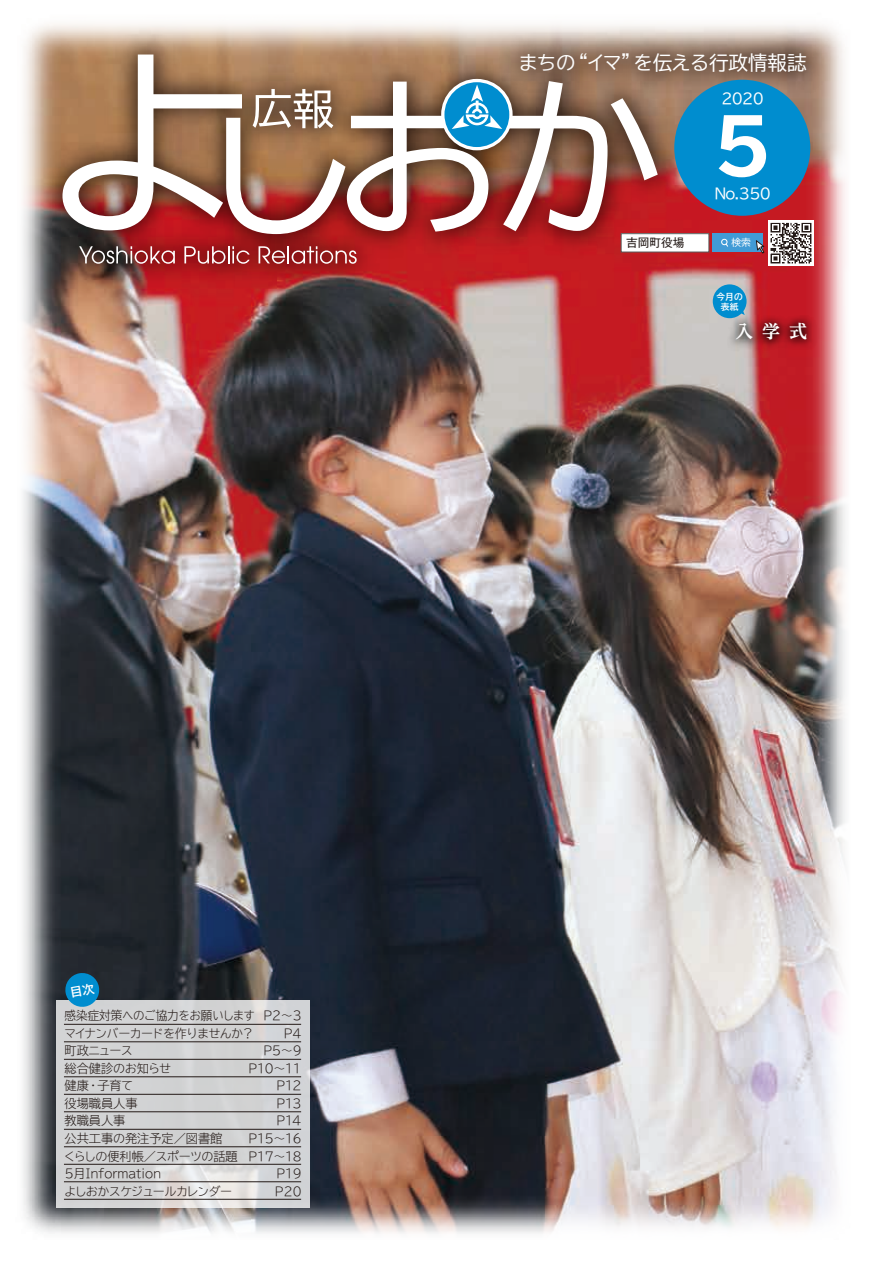
<style>
.page{position:relative;width:893px;height:1263px;background:#fff}
.page>*{position:absolute;margin:0;border:0;box-sizing:border-box;transform-origin:0 0}
.t1{font:700 expanded 75px "TBUD Go Std";color:#fff}
.t2{font:19.5px "TBUD Go Std";letter-spacing:-.01em;color:#fff}
.t3{font:700 18px "UD Reimin Pro";color:#fff}
.t4{font:14.7px "TBUD Go Std";letter-spacing:-.05em;color:#fff}
.t5{font:300 12.15px/17.5px "TBUD Go Std Super";letter-spacing:-.02em;color:#231916;scale:.95 1}
.t6{font:300 12.15px/17.5px "TBUD Go Std Super";letter-spacing:-.195em;color:#231916;text-align:right}
.t7{font:11.7px "Gothic MB101 Pr 5";color:#231916}
.t8{font:9.75px "TBUD Go Std";color:#fff}
.t9{font:700 8.7px/10.4px "TBUD Go Std";color:#fff;text-align:center}
</style>
<div class="page">
<img style="left:22px;top:133px;width:824px;height:1101px">
<img style="left:712px;top:24px;width:132px;height:109px">
<img style="left:765px;top:217px;width:51px;height:50px">
<div style="left:713px;top:234px;width:50px;height:18px;background:#419bd6"></div>
<svg style="left:756px;top:240px;width:9px;height:13px"></svg>
<svg style="left:721px;top:239px;width:7px;height:8px"></svg>
<img style="left:22px;top:24px;width:690px;height:294px">
<svg style="left:62px;top:55px;width:596px;height:179px"></svg>
<svg style="left:79px;top:246px;width:96px;height:18px;background:#895555"></svg>
<svg style="left:184px;top:246px;width:66px;height:18px"></svg>
<svg style="left:259px;top:246px;width:98px;height:18px;background:#ae5152"></svg>
<svg style="left:56px;top:1000px;width:254px;height:207px;background:#d1d1d2"></svg>
<hr style="left:64px;top:1024px;width:237px;height:1px;background:#231916">
<hr style="left:64px;top:1041px;width:237px;height:1px;background:#231916">
<hr style="left:64px;top:1059px;width:237px;height:1px;background:#231916">
<hr style="left:64px;top:1076px;width:237px;height:1px;background:#231916">
<hr style="left:64px;top:1094px;width:237px;height:1px;background:#231916">
<hr style="left:64px;top:1111px;width:237px;height:1px;background:#231916">
<hr style="left:64px;top:1129px;width:237px;height:1px;background:#231916">
<hr style="left:64px;top:1146px;width:237px;height:1px;background:#231916">
<hr style="left:64px;top:1164px;width:237px;height:1px;background:#231916">
<hr style="left:64px;top:1181px;width:237px;height:1px;background:#231916">
<hr style="left:64px;top:1199px;width:237px;height:1px;background:#231916">
<div style="left:674px;top:80px;width:136px;height:136px;background:#008dcf;border-radius:50%"></div>
<img style="left:679px;top:267px;width:167px;height:133px">
<svg style="left:64px;top:972px;width:37px;height:36px"></svg>
<h2 class="t2" style="left:518px;top:46px;width:290px">まちの“イマ”を伝える行政情報誌</h2>
<p class="t4" style="left:721px;top:87px;width:44px">2020</p>
<h1 class="t1" style="left:713px;top:104px;width:62px">5</h1>
<p class="t4" style="left:714px;top:181px;width:58px">No.350</p>
<p class="t7" style="left:626px;top:233px;width:60px">吉岡町役場</p>
<p class="t8" style="left:732px;top:235px;width:21px">検索</p>
<p class="t9" style="left:717px;top:292px;width:28px">今月の表紙</p>
<h3 class="t3" style="left:735px;top:317px;width:73px">入学式</h3>
<p class="t5" style="left:63px;top:1006px;width:204px">感染症対策へのご協力をお願いしますマイナンバーカードを作りませんか？町政ニュース<br>総合健診のお知らせ<br>健康・子育て<br>役場職員人事<br>教職員人事<br>公共工事の発注予定／図書館<br>くらしの便利帳／スポーツの話題<br>５月Information<br>よしおかスケジュールカレンダー</p>
<p class="t6" style="left:249px;top:1006px;width:56px">P２～３<br>P４<br>P５～９<br>P１０～１1<br>P１2<br>P１3<br>P１4<br>P１５～１６<br>P１７～１８<br>P１９<br>P２０</p>
</div>
